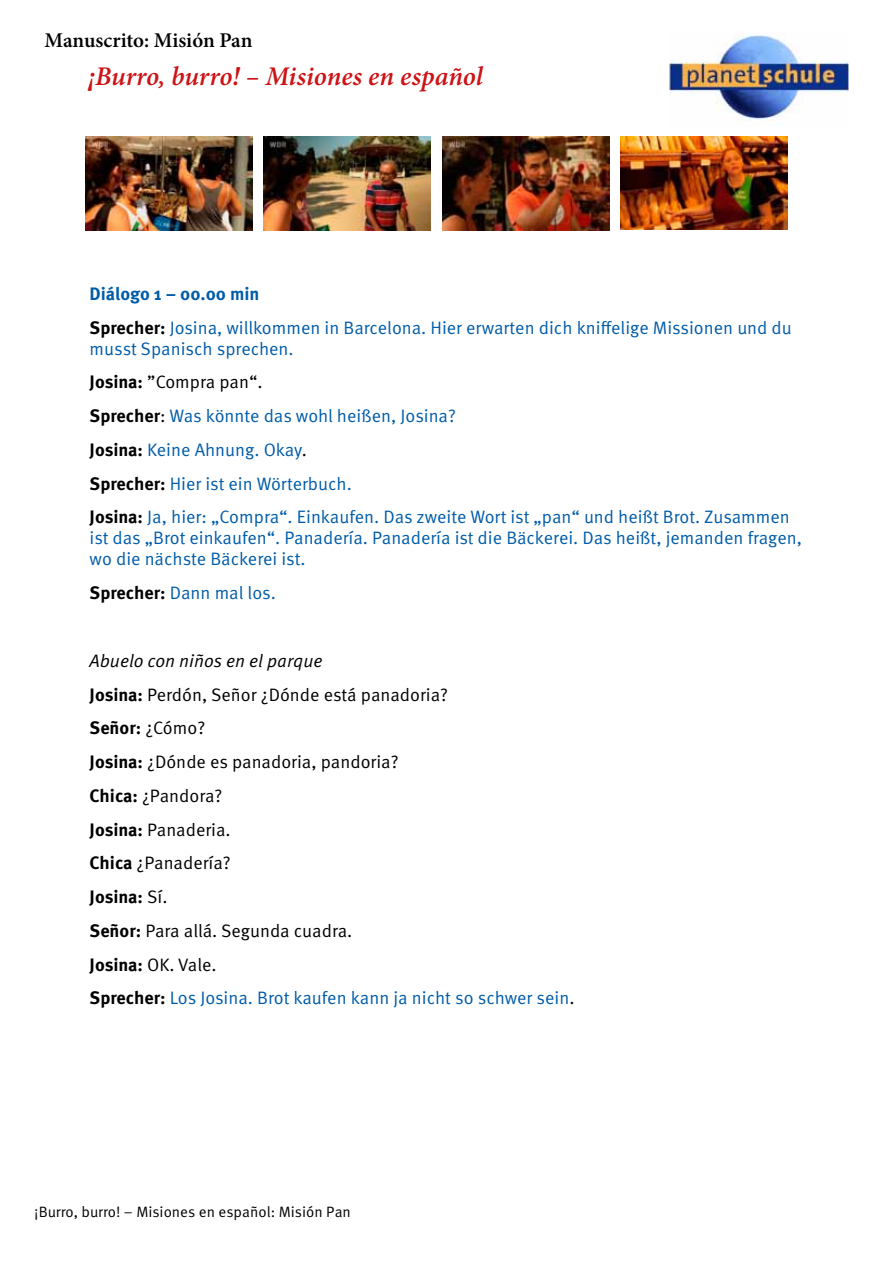
<style>
.page{position:relative;width:893px;height:1263px;background:#fff}
.page>*{position:absolute;margin:0;border:0;box-sizing:border-box;transform-origin:0 0}
.t1{font:italic 600 27px "Minion Pro";letter-spacing:-.005em;color:#cd1316}
.t2{font:600 21px "Minion Pro";letter-spacing:-.005em;color:#000}
.t3{font:18px/33.8px "Meta OT Norm";color:#005ca9}
.t4{font:18px/33.8px "Meta OT Norm";color:#000}
.t5{font:18px "Meta OT Norm Ita";color:#000}
.t6{font:700 18px "Meta OT";color:#000}
.t7{font:700 18px "Meta OT";color:#005ca9}
.t8{font:15px "Meta OT Norm";color:#000}
.s1{font-family:"Meta OT";font-weight:700;color:#000}
.s2{color:#000}
.s3{font-family:"Meta OT Norm Ita";color:#000}
.s4{font-family:"Meta OT";font-weight:700}
.s5{font-family:"Meta OT Norm";font-weight:400}
</style>
<div class="page">
<img style="left:670px;top:34px;width:178px;height:88px">
<img style="left:85px;top:136px;width:167px;height:94px">
<img style="left:442px;top:136px;width:167px;height:94px">
<img style="left:264px;top:136px;width:167px;height:94px">
<img style="left:621px;top:136px;width:166px;height:94px">
<p class="t2" style="left:45px;top:26px;width:209px">Manuscrito: Misión Pan</p>
<h1 class="t1" style="left:88px;top:58px;width:396px">¡Burro, burro! – Misiones en español</h1>
<p class="t7" style="left:90px;top:283px;width:171px">Diálogo 1 – 00.00 min</p>
<p class="t3" style="left:90px;top:317px;width:704px;line-height:21px"><span class="s1">Sprecher:</span> Josina, willkommen in Barcelona. Hier erwarten dich kniffelige Missionen und du musst Spanisch sprechen.</p>
<p class="t3" style="left:90px;top:366px;width:702px"><span class="s1">Josina:</span> <span class="s2">”Compra pan“.<br></span><span class="s1">Sprecher</span><span class="s2">:</span> Was könnte das wohl heißen, Josina?<br><span class="s1">Josina:</span> Keine Ahnung. Okay<span class="s3">.<br></span><span class="s1">Sprecher:</span> Hier ist ein Wörterbuch.<br><span class="s1">Josina:</span> Ja, hier: „Compra“. Einkaufen. Das zweite Wort ist „pan“ und heißt Brot. Zusammen</p>
<p class="t3" style="left:90px;top:528px;width:714px;line-height:21px">ist das „Brot einkaufen“. Panadería. Panadería ist die Bäckerei. Das heißt, jemanden fragen, wo die nächste Bäckerei ist.</p>
<p class="t3" style="left:90px;top:576px;width:188px"><span class="s1">Sprecher:</span> Dann mal los.</p>
<p class="t5" style="left:90px;top:650px;width:234px">Abuelo con niños en el parque</p>
<p class="t4" style="left:90px;top:678px;width:360px"><span class="s4">Josina:</span> Perdón, Señor ¿Dónde está panadoria?</p>
<p class="t6" style="left:90px;top:717px;width:117px">Señor: <span class="s5">¿Cómo?</span></p>
<p class="t4" style="left:90px;top:745px;width:310px"><span class="s4">Josina:</span> ¿Dónde es panadoria, pandoria?<br><span class="s4">Chica:</span> ¿Pandora?<br><span class="s4">Josina:</span> Panaderia.<br><span class="s4">Chica</span> ¿Panadería?</p>
<p class="t6" style="left:90px;top:886px;width:79px">Josina: <span class="s5">Sí.</span></p>
<p class="t3" style="left:90px;top:914px;width:486px"><span class="s1">Señor:</span> <span class="s2">Para allá. Segunda cuadra.<br></span><span class="s1">Josina:</span> <span class="s2">OK. Vale.<br></span><span class="s1">Sprecher:</span> Los Josina. Brot kaufen kann ja nicht so schwer sein<span class="s2">.</span></p>
<p class="t8" style="left:34px;top:1203px;width:318px">¡Burro, burro! – Misiones en español: Misión Pan</p>
</div>
